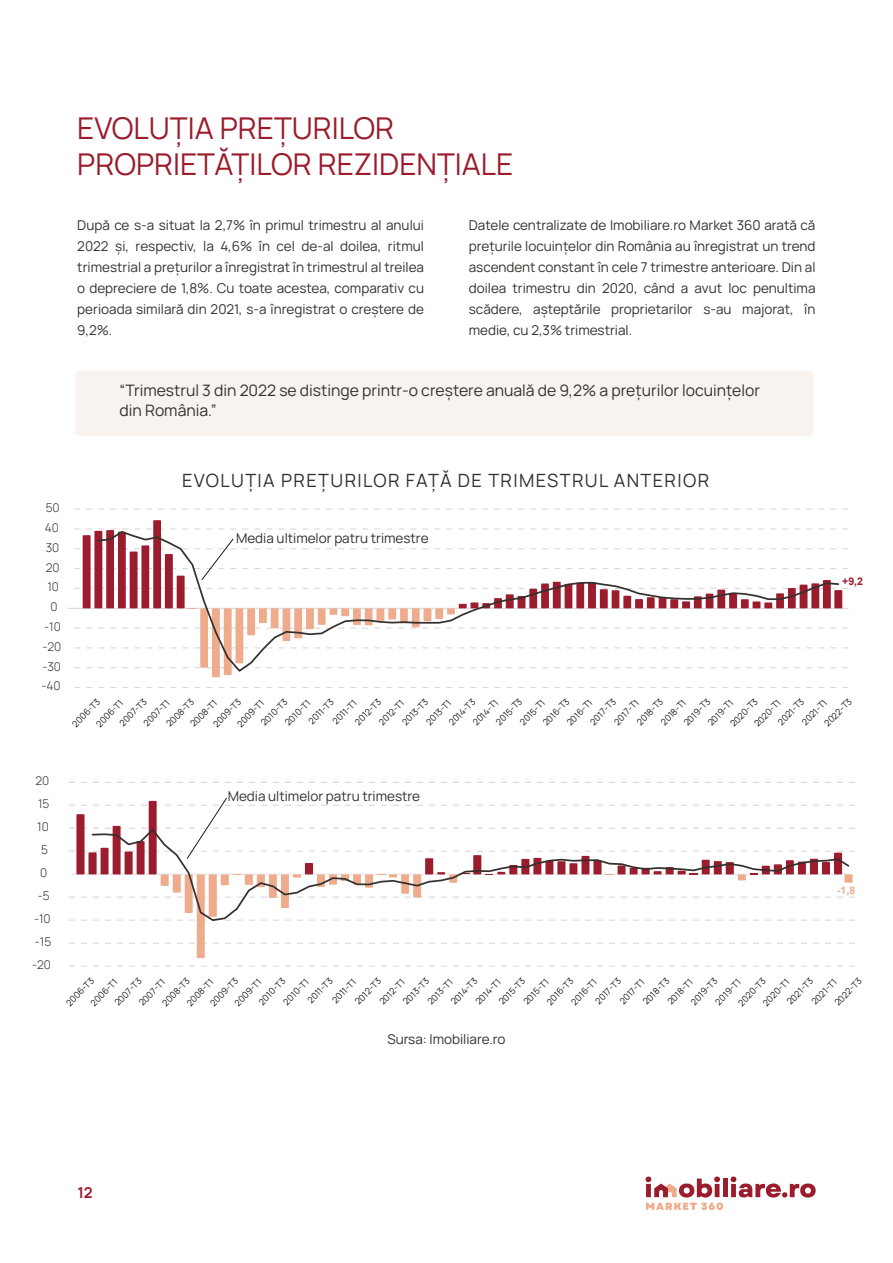
<style>
.page{position:relative;width:893px;height:1263px;background:#fff}
.page>*{position:absolute;margin:0;border:0;box-sizing:border-box;transform-origin:0 0}
.t1{font:30px/36px "Manrope";color:#9b1c2c}
.t2{font:18.3px "Manrope";letter-spacing:.075em;color:#34302d}
.t3{font:15.75px/19.5px "Manrope";color:#34302d}
.t4{font:700 15px "Manrope";color:#9b1c2c}
.t5{font:13.5px/21px "Manrope";color:#34302d;text-align:justify}
.t6{font:300 12px "Manrope";color:#34302d}
.t7{font:700 10.65px "Arial";color:#efac8d}
.t8{font:700 10.65px "Arial";color:#9b1c2c}
.t9{font:9px/17.7px "Manrope";color:#1d1d1b}
</style>
<div class="page">
<svg style="left:74px;top:509px;width:774px;height:1px"></svg>
<svg style="left:74px;top:528px;width:774px;height:1px"></svg>
<svg style="left:74px;top:588px;width:775px;height:1px"></svg>
<svg style="left:74px;top:627px;width:774px;height:2px"></svg>
<svg style="left:74px;top:647px;width:774px;height:1px"></svg>
<svg style="left:74px;top:667px;width:774px;height:1px"></svg>
<svg style="left:74px;top:687px;width:775px;height:1px"></svg>
<hr style="left:68px;top:608px;width:780px;height:1px;background:#d9d9d9">
<div style="left:83px;top:535px;width:8px;height:73px;background:#9b1c2c"></div>
<div style="left:94px;top:531px;width:8px;height:77px;background:#9b1c2c"></div>
<div style="left:153px;top:520px;width:8px;height:88px;background:#9b1c2c"></div>
<div style="left:212px;top:608px;width:8px;height:69px;background:#efac8d"></div>
<div style="left:224px;top:608px;width:8px;height:67px;background:#efac8d"></div>
<div style="left:834px;top:590px;width:8px;height:18px;background:#9b1c2c"></div>
<svg style="left:96px;top:530px;width:744px;height:143px"></svg>
<svg style="left:74px;top:538px;width:775px;height:42px"></svg>
<div style="left:75px;top:370px;width:738px;height:66px;background:#f8f3ef;border-radius:4px"></div>
<div style="left:723px;top:1178px;width:5px;height:19px;background:#9b1c2c"></div>
<svg style="left:731px;top:1176px;width:85px;height:21px"></svg>
<svg style="left:646px;top:1176px;width:77px;height:34px"></svg>
<svg style="left:69px;top:782px;width:786px;height:1px"></svg>
<svg style="left:69px;top:896px;width:786px;height:2px"></svg>
<svg style="left:69px;top:919px;width:786px;height:2px"></svg>
<svg style="left:69px;top:943px;width:786px;height:1px"></svg>
<svg style="left:69px;top:965px;width:786px;height:2px"></svg>
<div style="left:197px;top:874px;width:8px;height:84px;background:#efac8d"></div>
<svg style="left:69px;top:797px;width:786px;height:81px"></svg>
<svg style="left:91px;top:827px;width:760px;height:95px"></svg>
<h1 class="t1" style="left:77px;top:109px;width:437px">EVOLUȚIA PREȚURILOR<br>PROPRIETĂȚILOR REZIDENȚIALE</h1>
<p class="t5" style="left:77px;top:214px;width:348px">După ce s-a situat la 2,7% în primul trimestru al anului 2022 și, respectiv, la 4,6% în cel de-al doilea, ritmul trimestrial a prețurilor a înregistrat în trimestrul al treilea o depreciere de 1,8%. Cu toate acestea, comparativ cu perioada similară din 2021, s-a înregistrat o creștere de 9,2%.</p>
<p class="t5" style="left:469px;top:214px;width:348px">Datele centralizate de Imobiliare.ro Market 360 arată că prețurile locuințelor din România au înregistrat un trend ascendent constant în cele 7 trimestre anterioare. Din al doilea trimestru din 2020, când a avut loc penultima scădere, așteptările proprietarilor s-au majorat, în medie, cu 2,3% trimestrial.</p>
<p class="t3" style="left:120px;top:380px;width:642px">“Trimestrul 3 din 2022 se distinge printr-o creștere anuală de 9,2% a prețurilor locuințelor din România.”</p>
<p class="t6" style="left:46px;top:499px;width:15px">50</p>
<p class="t6" style="left:45px;top:519px;width:16px">40</p>
<p class="t6" style="left:46px;top:539px;width:15px">30</p>
<p class="t6" style="left:46px;top:559px;width:15px">20</p>
<p class="t6" style="left:47px;top:578px;width:13px">10</p>
<p class="t6" style="left:50px;top:598px;width:9px">0</p>
<p class="t6" style="left:44px;top:618px;width:18px">-10</p>
<p class="t6" style="left:42px;top:638px;width:20px">-20</p>
<p class="t6" style="left:42px;top:658px;width:20px">-30</p>
<p class="t6" style="left:42px;top:678px;width:21px">-40</p>
<h2 class="t2" style="left:182px;top:468px;width:528px">EVOLUȚIA PREȚURILOR FAȚĂ DE TRIMESTRUL ANTERIOR</h2>
<p class="t5" style="left:236px;top:527px;width:194px">Media ultimelor patru trimestre</p>
<p class="t8" style="left:842px;top:574px;width:22px">+9,2</p>
<p class="t9" style="left:773px;top:717px;width:35px;rotate:-46deg">2021-T3</p>
<p class="t9" style="left:819px;top:718px;width:36px;rotate:-46deg">2022-T3</p>
<p class="t9" style="left:725px;top:719px;width:37px;rotate:-46deg">2020-T3</p>
<p class="t9" style="left:679px;top:718px;width:35px;rotate:-46deg">2019-T3</p>
<p class="t9" style="left:585px;top:717px;width:34px;rotate:-46deg">2017-T3</p>
<p class="t9" style="left:632px;top:717px;width:35px;rotate:-46deg">2018-T3</p>
<p class="t9" style="left:538px;top:718px;width:35px;rotate:-46deg">2016-T3</p>
<p class="t9" style="left:491px;top:717px;width:35px;rotate:-46deg">2015-T3</p>
<p class="t9" style="left:444px;top:717px;width:35px;rotate:-46deg">2014-T3</p>
<p class="t9" style="left:397px;top:717px;width:35px;rotate:-46deg">2013-T3</p>
<p class="t9" style="left:268px;top:706px;width:34px;line-height:17.2px;text-indent:-17px;rotate:-46deg">2010-T3<br>2010-T1</p>
<p class="t9" style="left:304px;top:716px;width:33px;rotate:-46deg">2011-T3</p>
<p class="t9" style="left:350px;top:717px;width:35px;rotate:-46deg">2012-T3</p>
<p class="t9" style="left:208px;top:719px;width:37px;rotate:-46deg">2009-T3</p>
<p class="t9" style="left:161px;top:719px;width:37px;rotate:-46deg">2008-T3</p>
<p class="t9" style="left:115px;top:718px;width:36px;rotate:-46deg">2007-T3</p>
<p class="t9" style="left:79px;top:707px;width:36px;line-height:17.2px;text-indent:-17px;rotate:-46deg">2006-T3<br>2006-T1</p>
<p class="t9" style="left:797px;top:717px;width:33px;rotate:-46deg">2021-T1</p>
<p class="t9" style="left:749px;top:719px;width:35px;rotate:-46deg">2020-T1</p>
<p class="t9" style="left:703px;top:718px;width:34px;rotate:-46deg">2019-T1</p>
<p class="t9" style="left:656px;top:717px;width:33px;rotate:-46deg">2018-T1</p>
<p class="t9" style="left:562px;top:718px;width:34px;rotate:-46deg">2016-T1</p>
<p class="t9" style="left:609px;top:717px;width:33px;rotate:-46deg">2017-T1</p>
<p class="t9" style="left:515px;top:717px;width:33px;rotate:-46deg">2015-T1</p>
<p class="t9" style="left:468px;top:717px;width:34px;rotate:-46deg">2014-T1</p>
<p class="t9" style="left:421px;top:717px;width:33px;rotate:-46deg">2013-T1</p>
<p class="t9" style="left:232px;top:719px;width:36px;rotate:-46deg">2009-T1</p>
<p class="t9" style="left:374px;top:717px;width:33px;rotate:-46deg">2012-T1</p>
<p class="t9" style="left:328px;top:716px;width:32px;rotate:-46deg">2011-T1</p>
<p class="t9" style="left:185px;top:719px;width:35px;rotate:-46deg">2008-T1</p>
<p class="t9" style="left:139px;top:718px;width:35px;rotate:-46deg">2007-T1</p>
<p class="t6" style="left:36px;top:772px;width:15px">20</p>
<p class="t6" style="left:38px;top:795px;width:13px">15</p>
<p class="t6" style="left:37px;top:818px;width:13px">10</p>
<p class="t6" style="left:41px;top:841px;width:8px">5</p>
<p class="t6" style="left:40px;top:864px;width:9px">0</p>
<p class="t6" style="left:38px;top:887px;width:13px">-5</p>
<p class="t6" style="left:34px;top:910px;width:18px">-10</p>
<p class="t6" style="left:35px;top:933px;width:18px">-15</p>
<p class="t6" style="left:32px;top:956px;width:20px">-20</p>
<p class="t5" style="left:228px;top:785px;width:194px">Media ultimelor patru trimestre</p>
<p class="t7" style="left:837px;top:883px;width:20px">-1,8</p>
<p class="t9" style="left:398px;top:996px;width:35px;rotate:-46deg">2013-T3</p>
<p class="t9" style="left:446px;top:997px;width:35px;rotate:-46deg">2014-T3</p>
<p class="t9" style="left:266px;top:984px;width:34px;text-indent:-17px;rotate:-46deg">2010-T3<br>2010-T1</p>
<p class="t9" style="left:302px;top:995px;width:33px;rotate:-46deg">2011-T3</p>
<p class="t9" style="left:327px;top:995px;width:32px;rotate:-46deg">2011-T1</p>
<p class="t9" style="left:350px;top:996px;width:35px;rotate:-46deg">2012-T3</p>
<p class="t9" style="left:494px;top:997px;width:35px;rotate:-46deg">2015-T3</p>
<p class="t9" style="left:542px;top:997px;width:35px;rotate:-46deg">2016-T3</p>
<p class="t9" style="left:205px;top:998px;width:37px;rotate:-46deg">2009-T3</p>
<p class="t9" style="left:638px;top:997px;width:35px;rotate:-46deg">2018-T3</p>
<p class="t9" style="left:686px;top:997px;width:35px;rotate:-46deg">2019-T3</p>
<p class="t9" style="left:590px;top:996px;width:34px;rotate:-46deg">2017-T3</p>
<p class="t9" style="left:782px;top:996px;width:35px;rotate:-46deg">2021-T3</p>
<p class="t9" style="left:829px;top:998px;width:36px;rotate:-46deg">2022-T3</p>
<p class="t9" style="left:157px;top:998px;width:37px;rotate:-46deg">2008-T3</p>
<p class="t9" style="left:109px;top:997px;width:36px;rotate:-46deg">2007-T3</p>
<p class="t9" style="left:733px;top:998px;width:37px;rotate:-46deg">2020-T3</p>
<p class="t9" style="left:73px;top:986px;width:36px;text-indent:-17px;rotate:-46deg">2006-T3<br>2006-T1</p>
<p class="t9" style="left:422px;top:996px;width:33px;rotate:-46deg">2013-T1</p>
<p class="t9" style="left:470px;top:997px;width:34px;rotate:-46deg">2014-T1</p>
<p class="t9" style="left:374px;top:996px;width:33px;rotate:-46deg">2012-T1</p>
<p class="t9" style="left:518px;top:997px;width:33px;rotate:-46deg">2015-T1</p>
<p class="t9" style="left:230px;top:998px;width:36px;rotate:-46deg">2009-T1</p>
<p class="t9" style="left:662px;top:997px;width:33px;rotate:-46deg">2018-T1</p>
<p class="t9" style="left:615px;top:996px;width:33px;rotate:-46deg">2017-T1</p>
<p class="t9" style="left:806px;top:996px;width:33px;rotate:-46deg">2021-T1</p>
<p class="t9" style="left:182px;top:998px;width:35px;rotate:-46deg">2008-T1</p>
<p class="t9" style="left:566px;top:997px;width:34px;rotate:-46deg">2016-T1</p>
<p class="t9" style="left:134px;top:997px;width:35px;rotate:-46deg">2007-T1</p>
<p class="t9" style="left:758px;top:998px;width:35px;rotate:-46deg">2020-T1</p>
<p class="t9" style="left:710px;top:997px;width:34px;rotate:-46deg">2019-T1</p>
<p class="t4" style="left:77px;top:1182px;width:17px">12</p>
<p class="t5" style="left:387px;top:1028px;width:120px">Sursa: Imobiliare.ro</p>
</div>
